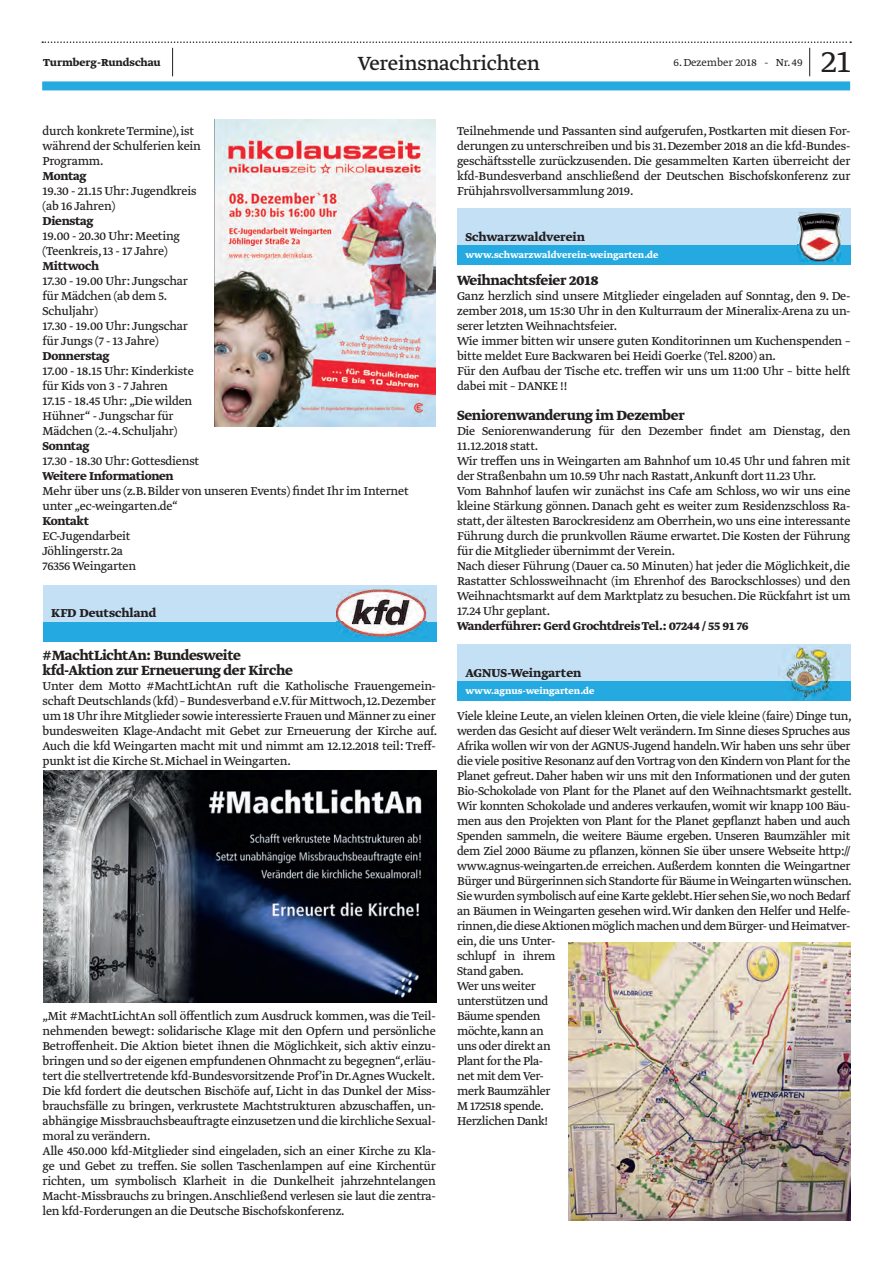
<style>
.page{position:relative;width:893px;height:1263px;background:#fff}
.page>*{position:absolute;margin:0;border:0;box-sizing:border-box;transform-origin:0 0}
.t1{font:300 36px "Greta Text Std";color:#231f20}
.t2{font:22.5px "Greta Text Std";letter-spacing:-.015em;color:#231f20}
.t3{font:700 15.75px/15px "Greta Text Std";letter-spacing:-.02em;color:#231f20}
.t4{font:13.5px/15px "Greta Text Std Regular Min";letter-spacing:-.02em;color:#231f20}
.t5{font:700 13.5px "Greta Text Std";letter-spacing:-.02em;color:#231f20}
.t6{font:700 13.5px "Greta Text Std";color:#231f20}
.t7{font:300 12px "Greta Text Std";color:#231f20}
.t8{font:700 12px "Greta Text Std";color:#231f20}
.t9{font:700 10.5px "Greta Text Std";color:#fff}
</style>
<div class="page">
<div style="left:42px;top:81px;width:808px;height:9px;background:#24aae1"></div>
<svg style="left:42px;top:41px;width:809px;height:35px"></svg>
<div style="left:457px;top:208px;width:393px;height:57px;background:#c3e0f4"></div>
<div style="left:457px;top:245px;width:393px;height:20px;background:#24aae1"></div>
<img style="left:797px;top:212px;width:44px;height:49px">
<img style="left:214px;top:120px;width:222px;height:307px">
<div style="left:43px;top:585px;width:393px;height:57px;background:#c3e0f4"></div>
<div style="left:43px;top:622px;width:393px;height:20px;background:#24aae1"></div>
<img style="left:336px;top:589px;width:91px;height:49px">
<img style="left:43px;top:771px;width:394px;height:232px">
<div style="left:457px;top:644px;width:393px;height:57px;background:#c3e0f4"></div>
<div style="left:457px;top:681px;width:393px;height:20px;background:#24aae1"></div>
<img style="left:778px;top:647px;width:56px;height:52px">
<img style="left:568px;top:943px;width:282px;height:277px">
<p class="t8" style="left:43px;top:56px;width:119px">Turmberg-Rundschau</p>
<h2 class="t2" style="left:358px;top:50px;width:184px">Vereinsnachrichten</h2>
<p class="t7" style="left:674px;top:56px;width:130px">6. Dezember 2018 - Nr. 49</p>
<h1 class="t1" style="left:821px;top:41px;width:31px">21</h1>
<p class="t4" style="left:43px;top:124px;width:160px">durch konkrete Termine), ist während der Schulferien kein<br>Programm.</p>
<p class="t5" style="left:43px;top:168px;width:46px">Montag</p>
<p class="t4" style="left:43px;top:184px;width:155px">19.30 - 21.15 Uhr: Jugendkreis (ab 16 Jahren)</p>
<p class="t5" style="left:43px;top:213px;width:53px">Dienstag</p>
<p class="t4" style="left:43px;top:229px;width:139px">19.00 - 20.30 Uhr: Meeting (Teenkreis, 13 - 17 Jahre)</p>
<p class="t5" style="left:43px;top:258px;width:58px">Mittwoch</p>
<p class="t4" style="left:43px;top:274px;width:147px">17.30 - 19.00 Uhr: Jungschar für Mädchen (ab dem 5.<br>Schuljahr)<br>17.30 - 19.00 Uhr: Jungschar für Jungs (7 - 13 Jahre)</p>
<p class="t5" style="left:43px;top:348px;width:69px">Donnerstag</p>
<p class="t4" style="left:43px;top:364px;width:153px">17.00 - 18.15 Uhr: Kinderkiste für Kids von 3 - 7 Jahren<br>17.15 - 18.45 Uhr: „Die wilden<br>Hühner“ - Jungschar für<br>Mädchen (2.-4. Schuljahr)</p>
<p class="t5" style="left:43px;top:438px;width:48px">Sonntag</p>
<p class="t4" style="left:43px;top:454px;width:158px">17.30 - 18.30 Uhr: Gottesdienst</p>
<p class="t5" style="left:43px;top:468px;width:133px">Weitere Informationen</p>
<p class="t4" style="left:43px;top:484px;width:368px">Mehr über uns (z.B. Bilder von unseren Events) findet Ihr im Internet unter „ec-weingarten.de“</p>
<p class="t5" style="left:43px;top:513px;width:48px">Kontakt</p>
<p class="t4" style="left:43px;top:529px;width:95px">EC-Jugendarbeit<br>Jöhlingerstr. 2a<br>76356 Weingarten</p>
<p class="t6" style="left:51px;top:605px;width:106px">KFD Deutschland</p>
<p class="t3" style="left:43px;top:649px;width:252px">#MachtLichtAn: Bundesweite kfd-Aktion zur Erneuerung der Kirche</p>
<p class="t4" style="left:43px;top:679px;width:396px;text-align:justify">Unter dem Motto #MachtLichtAn ruft die Katholische Frauengemein&shy;schaft Deutschlands (kfd) – Bundesverband e.V.für Mittwoch,12.Dezember um 18 Uhr ihre Mitglieder sowie interessierte Frauen und Männer zu einer bundesweiten Klage-Andacht mit Gebet zur Erneuerung der Kirche auf.<br>Auch die kfd Weingarten macht mit und nimmt am 12.12.2018 teil: Treff&shy;punkt ist die Kirche St. Michael in Weingarten.</p>
<p class="t4" style="left:43px;top:1009px;width:395px">„Mit #MachtLichtAn soll öffentlich zum Ausdruck kommen, was die Teil&shy;nehmenden bewegt: solidarische Klage mit den Opfern und persönliche Betroffenheit. Die Aktion bietet ihnen die Möglichkeit, sich aktiv einzu&shy;bringen und so der eigenen empfundenen Ohnmacht zu begegnen“, erläu&shy;tert die stellvertretende kfd-Bundesvorsitzende Prof’in Dr.Agnes Wuckelt.<br>Die kfd fordert die deutschen Bischöfe auf, Licht in das Dunkel der Miss&shy;brauchsfälle zu bringen, verkrustete Machtstrukturen abzuschaffen, un&shy;abhängige Missbrauchsbeauftragte einzusetzen und die kirchliche Sexual&shy;moral zu verändern.<br>Alle 450.000 kfd-Mitglieder sind eingeladen, sich an einer Kirche zu Kla&shy;ge und Gebet zu treffen. Sie sollen Taschenlampen auf eine Kirchentür richten, um symbolisch Klarheit in die Dunkelheit jahrzehntelangen Macht-Missbrauchs zu bringen.Anschließend verlesen sie laut die zentra&shy;len kfd-Forderungen an die Deutsche Bischofskonferenz.</p>
<p class="t4" style="left:457px;top:124px;width:395px;text-align:justify">Teilnehmende und Passanten sind aufgerufen, Postkarten mit diesen For&shy;derungen zu unterschreiben und bis 31. Dezember 2018 an die kfd-Bundes&shy;geschäftsstelle zurückzusenden. Die gesammelten Karten überreicht der kfd-Bundesverband anschließend der Deutschen Bischofskonferenz zur Frühjahrsvollversammlung 2019.</p>
<p class="t6" style="left:465px;top:229px;width:121px">Schwarzwaldverein</p>
<p class="t9" style="left:465px;top:248px;width:194px">www.schwarzwaldverein-weingarten.de</p>
<p class="t3" style="left:457px;top:274px;width:143px">Weihnachtsfeier 2018</p>
<p class="t4" style="left:457px;top:289px;width:395px">Ganz herzlich sind unsere Mitglieder eingeladen auf Sonntag, den 9. De&shy;zember 2018, um 15:30 Uhr in den Kulturraum der Mineralix-Arena zu un&shy;serer letzten Weihnachtsfeier.<br>Wie immer bitten wir unsere guten Konditorinnen um Kuchenspenden – bitte meldet Eure Backwaren bei Heidi Goerke (Tel. 8200) an.<br>Für den Aufbau der Tische etc. treffen wir uns um 11:00 Uhr – bitte helft dabei mit – DANKE !!</p>
<p class="t3" style="left:457px;top:409px;width:229px">Seniorenwanderung im Dezember</p>
<p class="t4" style="left:457px;top:424px;width:395px">Die Seniorenwanderung für den Dezember findet am Dienstag, den 11.12.2018 statt.<br>Wir treffen uns in Weingarten am Bahnhof um 10.45 Uhr und fahren mit der Straßenbahn um 10.59 Uhr nach Rastatt,Ankunft dort 11.23 Uhr.<br>Vom Bahnhof laufen wir zunächst ins Cafe am Schloss, wo wir uns eine kleine Stärkung gönnen. Danach geht es weiter zum Residenzschloss Ra&shy;statt, der ältesten Barockresidenz am Oberrhein, wo uns eine interessante Führung durch die prunkvollen Räume erwartet. Die Kosten der Führung für die Mitglieder übernimmt der Verein.<br>Nach dieser Führung (Dauer ca. 50 Minuten) hat jeder die Möglichkeit, die Rastatter Schlossweihnacht (im Ehrenhof des Barockschlosses) und den Weihnachtsmarkt auf dem Marktplatz zu besuchen. Die Rückfahrt ist um 17.24 Uhr geplant.</p>
<p class="t5" style="left:457px;top:618px;width:293px">Wanderführer: Gerd Grochtdreis Tel.: 07244 / 55 91 76</p>
<p class="t6" style="left:465px;top:665px;width:117px">AGNUS-Weingarten</p>
<p class="t9" style="left:465px;top:684px;width:130px">www.agnus-weingarten.de</p>
<p class="t4" style="left:457px;top:709px;width:396px">Viele kleine Leute, an vielen kleinen Orten, die viele kleine (faire) Dinge tun, werden das Gesicht auf dieser Welt verändern. Im Sinne dieses Spruches aus Afrika wollen wir von der AGNUS-Jugend handeln. Wir haben uns sehr über die viele positive Resonanz auf den Vortrag von den Kindern von Plant for the Planet gefreut. Daher haben wir uns mit den Informationen und der guten Bio-Schokolade von Plant for the Planet auf den Weihnachtsmarkt gestellt.<br>Wir konnten Schokolade und anderes verkaufen, womit wir knapp 100 Bäu&shy;men aus den Projekten von Plant for the Planet gepflanzt haben und auch Spenden sammeln, die weitere Bäume ergeben. Unseren Baumzähler mit dem Ziel 2000 Bäume zu pflanzen, können Sie über unsere Webseite http:// www.agnus-weingarten.de erreichen. Außerdem konnten die Weingartner Bürger und Bürgerinnen sich Standorte für Bäume in Weingarten wünschen.<br>Sie wurden symbolisch auf eine Karte geklebt.Hier sehen Sie,wo noch Bedarf an Bäumen in Weingarten gesehen wird. Wir danken den Helfer und Helfe&shy;rinnen,die diese Aktionen möglich machen und dem Bürger- und Heimatver&shy;ein, die uns Unter-<br>schlupf in ihrem<br>Stand gaben.<br>Wer uns weiter<br>unterstützen und<br>Bäume spenden<br>möchte,kann an<br>uns oder direkt an<br>Plant for the Pla-<br>net mit dem Ver-<br>merk Baumzähler<br>M 172518 spende.<br>Herzlichen Dank!</p>
</div>
